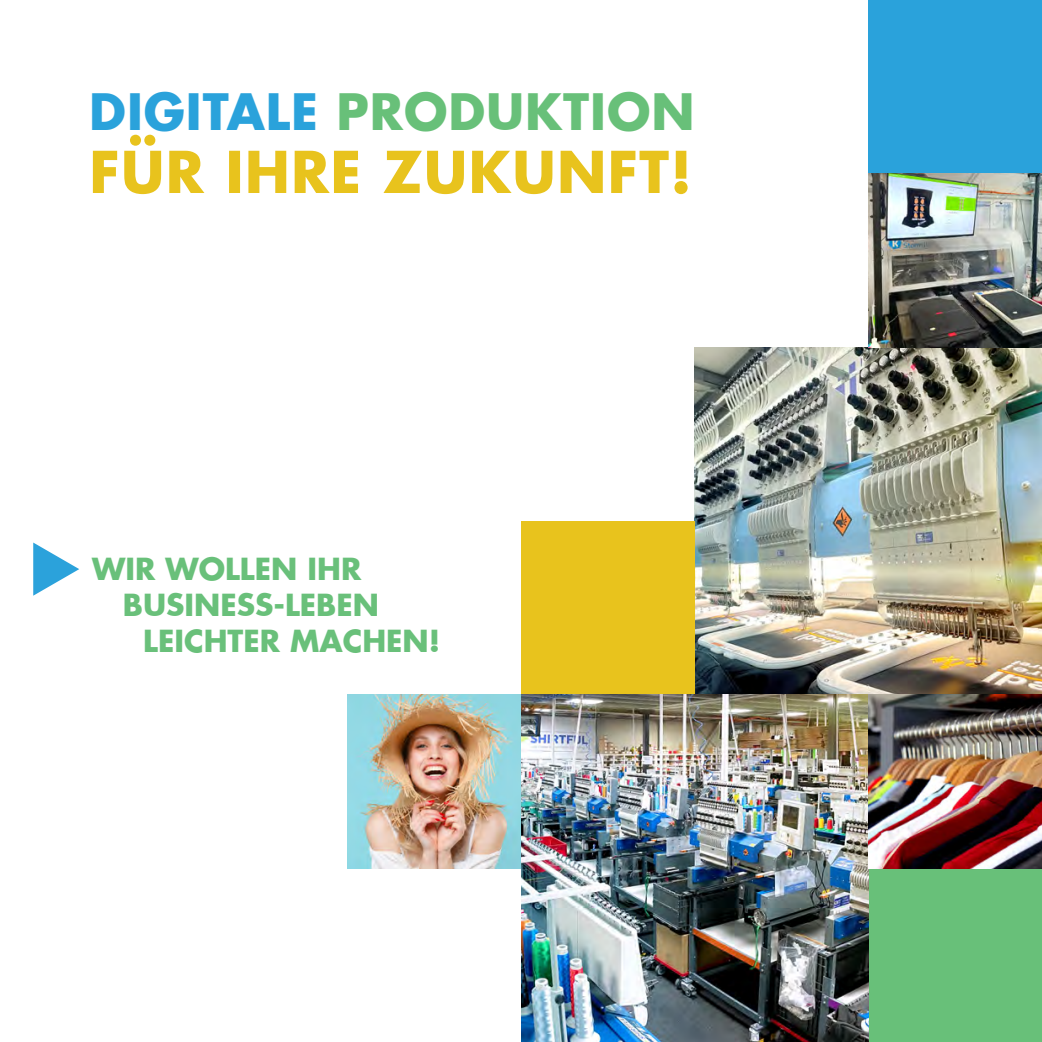
<style>
.page{position:relative;width:1042px;height:1042px;background:#fff}
.page>*{position:absolute;margin:0;border:0;box-sizing:border-box;transform-origin:0 0}
.t1{font:700 56px "Futura";letter-spacing:.02em;color:#e8c31d}
.t2{font:700 49px "Futura";letter-spacing:.02em;color:#68c079}
.t3{font:700 29.75px "Futura";color:#69c07a}
.s1{color:#2aa2db}
</style>
<div class="page">
<svg style="left:33px;top:542px;width:46px;height:54px"></svg>
<div style="left:868px;top:0;width:174px;height:174px;background:#2aa2db"></div>
<div style="left:868px;top:868px;width:174px;height:174px;background:#68c079"></div>
<img style="left:694px;top:347px;width:348px;height:347px">
<div style="left:521px;top:521px;width:173px;height:173px;background:#e8c31d"></div>
<img style="left:521px;top:694px;width:347px;height:348px">
<img style="left:868px;top:694px;width:174px;height:174px">
<img style="left:868px;top:174px;width:174px;height:173px">
<img style="left:347px;top:694px;width:174px;height:174px">
<h2 class="t2" style="left:89px;top:78px;width:607px"><span class="s1">DIGITALE</span> PRODUKTION</h2>
<h1 class="t1" style="left:89px;top:133px;width:604px">FÜR IHRE ZUKUNFT!</h1>
<p class="t3" style="left:92px;top:548px;width:270px">WIR WOLLEN IHR</p>
<p class="t3" style="left:123px;top:584px;width:257px">BUSINESS-LEBEN</p>
<p class="t3" style="left:143px;top:620px;width:298px">LEICHTER MACHEN!</p>
</div>
